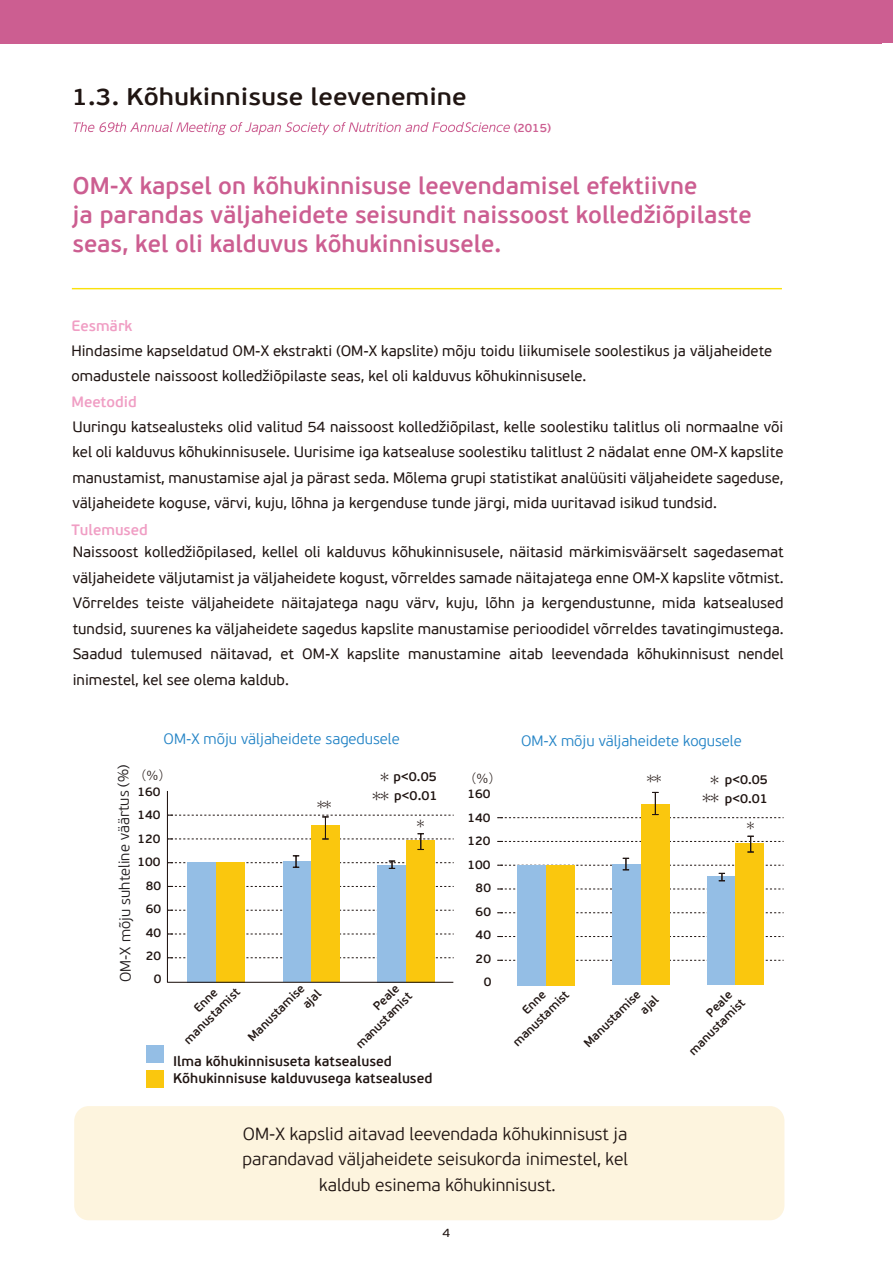
<style>
.page{position:relative;width:893px;height:1263px;background:#fff}
.page>*{position:absolute;margin:0;border:0;box-sizing:border-box;transform-origin:0 0}
.t1{font:600 24px/28.8px "PF Beau Sans Pro";color:#cc5e91}
.t2{font:600 24px "PF Beau Sans Pro";color:#201512;scale:1.09 1}
.t3{font:300 17.55px/25.5px "PF Beau Sans Pro";color:#201512;text-align:center}
.t4{font:15px/25.5px "PF Beau Sans Pro";color:#201512;text-align:justify}
.t5{font:300 15px "PF Beau Sans Pro";color:#2484c6}
.t6{font:300 15px "PF Beau Sans Pro";color:#231f20}
.t7{font:600 15px "PF Beau Sans Pro";color:#f09ec4}
.t8{font:600 13.95px "PF Beau Sans Pro";color:#201512}
.t9{font:600 13.05px/18.8px "PF Beau Sans Pro";color:#201512;text-align:center}
.t10{font:600 12.45px/23.4px "PF Beau Sans Pro";color:#201512;text-align:right}
.t11{font:12.45px "Koz Go Pr 6 N";color:#201512}
.t12{font:600 12px/15.5px "PF Beau Sans Pro";color:#201512}
.t13{font:600 12px "PF Beau Sans Pro";color:#cc5e91}
.t14{font:12px "PF Beau Sans Pro";color:#201512;scale:1.09 1}
.t15{font:11.55px "Koz Go Pr 6 N";color:#201512}
.s1{font-family:"Koz Go Pr 6 N";font-weight:400}
</style>
<div class="page">
<hr style="left:72px;top:288px;width:710px;height:1px;background:#fae10b">
<svg style="left:73px;top:122px;width:437px;height:13px"></svg>
<div style="left:74px;top:1106px;width:710px;height:114px;background:#fdf4de;border-radius:15px"></div>
<svg style="left:166px;top:791px;width:288px;height:192px"></svg>
<svg style="left:497px;top:888px;width:287px;height:2px"></svg>
<svg style="left:497px;top:912px;width:287px;height:1px"></svg>
<svg style="left:497px;top:936px;width:287px;height:1px"></svg>
<svg style="left:497px;top:960px;width:287px;height:1px"></svg>
<div style="left:518px;top:865px;width:28px;height:120px;background:#94bee5"></div>
<div style="left:546px;top:865px;width:28px;height:120px;background:#fac70e"></div>
<div style="left:613px;top:864px;width:28px;height:120px;background:#94bee5"></div>
<div style="left:641px;top:804px;width:28px;height:180px;background:#fac70e"></div>
<div style="left:708px;top:876px;width:28px;height:109px;background:#94bee5"></div>
<div style="left:736px;top:844px;width:28px;height:141px;background:#fac70e"></div>
<svg style="left:497px;top:858px;width:287px;height:23px"></svg>
<svg style="left:497px;top:792px;width:287px;height:26px"></svg>
<svg style="left:497px;top:836px;width:287px;height:16px"></svg>
<div style="left:146px;top:1045px;width:18px;height:18px;background:#94bee5"></div>
<div style="left:146px;top:1070px;width:18px;height:18px;background:#fac70e"></div>
<div style="left:0;top:0;width:893px;height:43px;background:#cc5e91"></div>
<h1 class="t2" style="left:72px;top:82px;width:364px">1.3. Kõhukinnisuse leevenemine</h1>
<p class="t13" style="left:514px;top:121px;width:39px">(2015)</p>
<h1 class="t1" style="left:72px;top:172px;width:681px">OM-X kapsel on kõhukinnisuse leevendamisel efektiivne<br>ja parandas väljaheidete seisundit naissoost kolledžiõpilaste seas, kel oli kalduvus kõhukinnisusele.</h1>
<p class="t7" style="left:72px;top:317px;width:62px">Eesmärk</p>
<p class="t4" style="left:71px;top:338px;width:702px">Hindasime kapseldatud OM-X ekstrakti (OM-X kapslite) mõju toidu liikumisele soolestikus ja väljaheidete omadustele naissoost kolledžiõpilaste seas, kel oli kalduvus kõhukinnisusele.</p>
<p class="t4" style="left:72px;top:414px;width:712px">Uuringu katsealusteks olid valitud 54 naissoost kolledžiõpilast, kelle soolestiku talitlus oli normaalne või kel oli kalduvus kõhukinnisusele. Uurisime iga katsealuse soolestiku talitlust 2 nädalat enne OM-X kapslite manustamist, manustamise ajal ja pärast seda. Mõlema grupi statistikat analüüsiti väljaheidete sageduse, väljaheidete koguse, värvi, kuju, lõhna ja kergenduse tunde järgi, mida uuritavad isikud tundsid.</p>
<p class="t7" style="left:72px;top:521px;width:78px">Tulemused</p>
<p class="t4" style="left:73px;top:539px;width:712px">Naissoost kolledžiõpilased, kellel oli kalduvus kõhukinnisusele, näitasid märkimisväärselt sagedasemat väljaheidete väljutamist ja väljaheidete kogust, võrreldes samade näitajatega enne OM-X kapslite võtmist.<br>Võrreldes teiste väljaheidete näitajatega nagu värv, kuju, lõhn ja kergendustunne, mida katsealused tundsid, suurenes ka väljaheidete sagedus kapslite manustamise perioodidel võrreldes tavatingimustega.<br>Saadud tulemused näitavad, et OM-X kapslite manustamine aitab leevendada kõhukinnisust nendel inimestel, kel see olema kaldub.</p>
<p class="t7" style="left:72px;top:393px;width:67px">Meetodid</p>
<p class="t5" style="left:164px;top:730px;width:238px">OM-X mõju väljaheidete sagedusele</p>
<p class="t6" style="left:118px;top:982px;width:219px;rotate:-91deg">OM-X mõju suhteline väärtus (%)</p>
<p class="t11" style="left:134px;top:769px;width:39px">（％）</p>
<p class="t9" style="left:370px;top:768px;width:69px"><span class="s1">＊</span> p&lt;0.05<span class="s1">＊＊</span> p&lt;0.01</p>
<p class="t10" style="left:138px;top:780px;width:26px">160<br>140<br>120<br>100<br>80<br>60<br>40<br>20<br>0</p>
<p class="t15" style="left:315px;top:798px;width:20px">＊＊</p>
<p class="t15" style="left:415px;top:817px;width:13px">＊</p>
<p class="t12" style="left:288px;top:990px;width:22px;text-indent:-62px;rotate:-45deg">Manustamise ajal</p>
<p class="t12" style="left:343px;top:1031px;width:75px;line-height:14.4px;text-align:right;rotate:-45deg">Peale manustamist</p>
<p class="t8" style="left:173px;top:1070px;width:261px">Kõhukinnisuse kalduvusega katsealused</p>
<p class="t12" style="left:170px;top:1026px;width:75px;text-indent:30px;rotate:-45deg">Enne manustamist</p>
<p class="t8" style="left:173px;top:1052px;width:220px">Ilma kõhukinnisuseta katsealused</p>
<p class="t5" style="left:521px;top:732px;width:222px">OM-X mõju väljaheidete kogusele</p>
<p class="t11" style="left:464px;top:771px;width:39px">（％）</p>
<p class="t15" style="left:645px;top:772px;width:20px">＊＊</p>
<p class="t9" style="left:700px;top:770px;width:69px"><span class="s1">＊</span> p&lt;0.05<span class="s1">＊＊</span> p&lt;0.01</p>
<p class="t10" style="left:467px;top:783px;width:26px">160<br>140<br>120<br>100<br>80<br>60<br>40<br>20<br>0</p>
<p class="t15" style="left:745px;top:819px;width:13px">＊</p>
<p class="t12" style="left:498px;top:1027px;width:75px;line-height:16.2px;text-indent:29px;rotate:-45deg">Enne manustamist</p>
<p class="t12" style="left:625px;top:995px;width:22px;line-height:16.5px;text-indent:-63px;rotate:-45deg">Manustamise ajal</p>
<p class="t12" style="left:676px;top:1037px;width:75px;line-height:14.4px;text-align:right;rotate:-45deg">Peale manustamist</p>
<p class="t3" style="left:242px;top:1121px;width:387px">OM-X kapslid aitavad leevendada kõhukinnisust ja parandavad väljaheidete seisukorda inimestel, kel kaldub esinema kõhukinnisust.</p>
<p class="t14" style="left:443px;top:1226px;width:9px">4</p>
</div>
